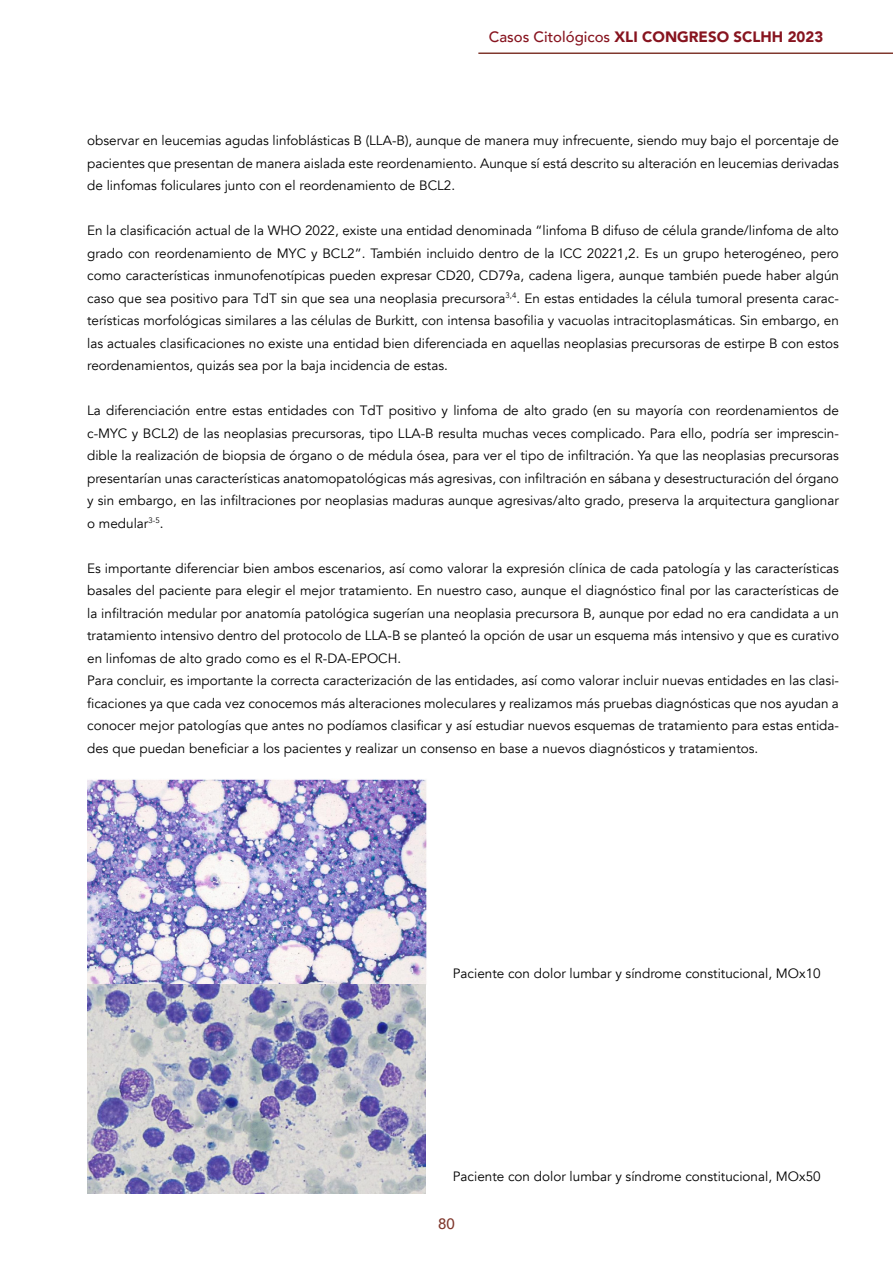
<style>
.page{position:relative;width:893px;height:1263px;background:#fff}
.page>*{position:absolute;margin:0;border:0;box-sizing:border-box;transform-origin:0 0}
.t1{font:900 15px "Avenir";color:#87141f}
.t2{font:500 15px "Avenir";color:#80382d}
.t3{font:13.5px/22.5px "Avenir";color:#000;text-align:justify}
.s1{font-weight:500}
</style>
<div class="page">
<hr style="left:478px;top:53px;width:415px;height:1px;background:#80382d">
<img style="left:87px;top:779px;width:340px;height:206px">
<img style="left:87px;top:985px;width:338px;height:209px">
<p class="t1" style="left:489px;top:24px;width:336px"><span class="s1">Casos Citológicos</span> XLI CONGRESO SCLHH 2023</p>
<p class="t3" style="left:87px;top:130px;width:753px">observar en leucemias agudas linfoblásticas B (LLA-B), aunque de manera muy infrecuente, siendo muy bajo el porcentaje de pacientes que presentan de manera aislada este reordenamiento. Aunque sí está descrito su alteración en leucemias derivadas de linfomas foliculares junto con el reordenamiento de BCL2.</p>
<p class="t3" style="left:87px;top:220px;width:753px">En la clasificación actual de la WHO 2022, existe una entidad denominada “linfoma B difuso de célula grande/linfoma de alto grado con reordenamiento de MYC y BCL2”. También incluido dentro de la ICC 20221,2. Es un grupo heterogéneo, pero como características inmunofenotípicas pueden expresar CD20, CD79a, cadena ligera, aunque también puede haber algún caso que sea positivo para TdT sin que sea una neoplasia precursora<sup>3,4</sup>. En estas entidades la célula tumoral presenta carac&shy;terísticas morfológicas similares a las células de Burkitt, con intensa basofilia y vacuolas intracitoplasmáticas. Sin embargo, en las actuales clasificaciones no existe una entidad bien diferenciada en aquellas neoplasias precursoras de estirpe B con estos reordenamientos, quizás sea por la baja incidencia de estas.</p>
<p class="t3" style="left:87px;top:400px;width:753px">La diferenciación entre estas entidades con TdT positivo y linfoma de alto grado (en su mayoría con reordenamientos de c-MYC y BCL2) de las neoplasias precursoras, tipo LLA-B resulta muchas veces complicado. Para ello, podría ser imprescin&shy;dible la realización de biopsia de órgano o de médula ósea, para ver el tipo de infiltración. Ya que las neoplasias precursoras presentarían unas características anatomopatológicas más agresivas, con infiltración en sábana y desestructuración del órgano y sin embargo, en las infiltraciones por neoplasias maduras aunque agresivas/alto grado, preserva la arquitectura ganglionar o medular<sup>3-5</sup>.</p>
<p class="t3" style="left:87px;top:557px;width:753px;text-align:left">Es importante diferenciar bien ambos escenarios, así como valorar la expresión clínica de cada patología y las características basales del paciente para elegir el mejor tratamiento. En nuestro caso, aunque el diagnóstico final por las características de la infiltración medular por anatomía patológica sugerían una neoplasia precursora B, aunque por edad no era candidata a un tratamiento intensivo dentro del protocolo de LLA-B se planteó la opción de usar un esquema más intensivo y que es curativo en linfomas de alto grado como es el R-DA-EPOCH.<br>Para concluir, es importante la correcta caracterización de las entidades, así como valorar incluir nuevas entidades en las clasi&shy;ficaciones ya que cada vez conocemos más alteraciones moleculares y realizamos más pruebas diagnósticas que nos ayudan a conocer mejor patologías que antes no podíamos clasificar y así estudiar nuevos esquemas de tratamiento para estas entida&shy;des que puedan beneficiar a los pacientes y realizar un consenso en base a nuevos diagnósticos y tratamientos.</p>
<p class="t3" style="left:453px;top:962px;width:369px">Paciente con dolor lumbar y síndrome constitucional, MOx10</p>
<p class="t3" style="left:453px;top:1165px;width:369px">Paciente con dolor lumbar y síndrome constitucional, MOx50</p>
<p class="t2" style="left:438px;top:1211px;width:18px">80</p>
</div>
